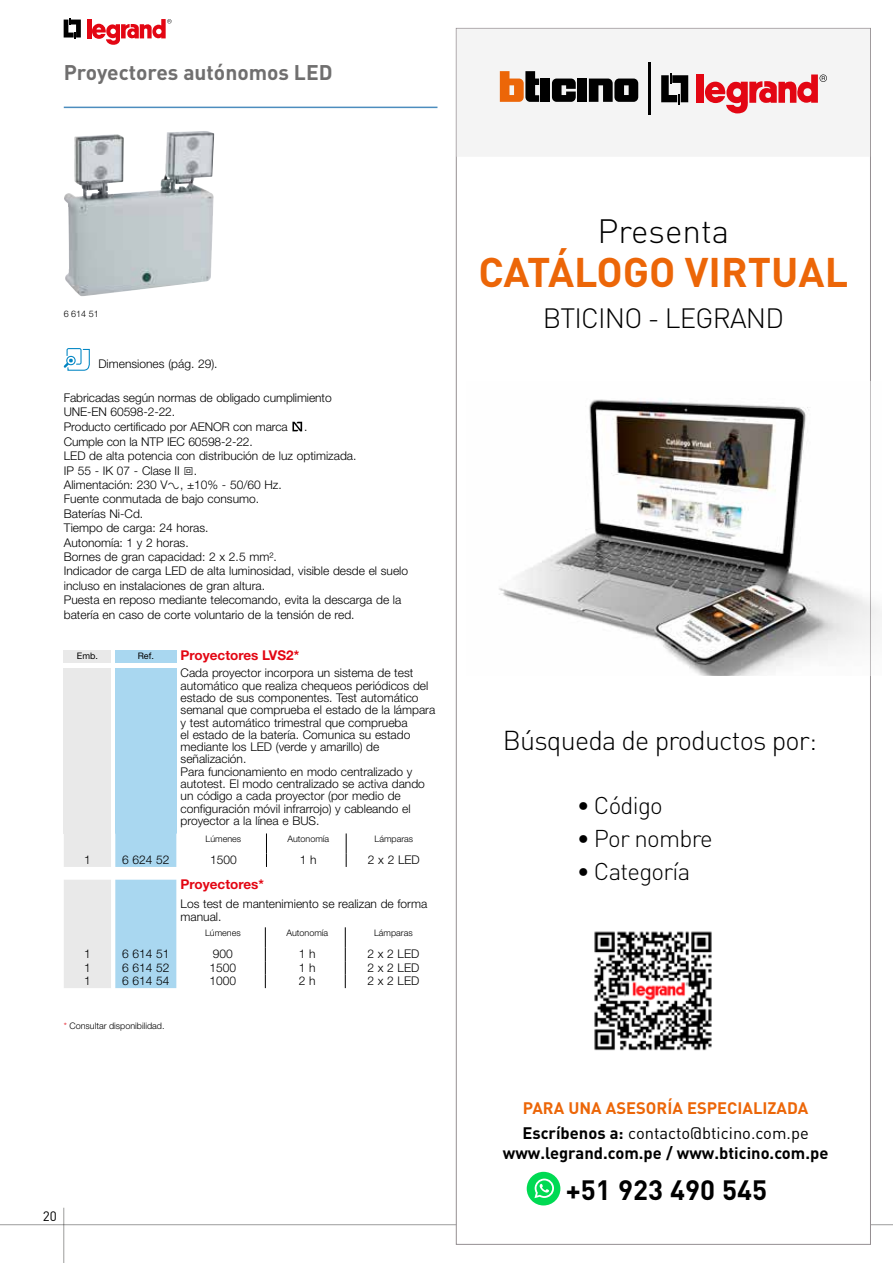
<style>
.page{position:relative;width:893px;height:1263px;background:#fff}
.page>*{position:absolute;margin:0;border:0;box-sizing:border-box;transform-origin:0 0}
.t1{font:700 40.95px "DIN Pro";color:#ec6608}
.t2{font:300 33.3px "DIN Pro";color:#000}
.t3{font:300 27.6px "DIN Pro";letter-spacing:-.03em;color:#000}
.t4{font:700 27.6px "DIN Pro";color:#000}
.t5{font:300 27px "DIN Pro";letter-spacing:-.03em;color:#000}
.t6{font:300 24px "DIN Pro";letter-spacing:-.03em;color:#000}
.t7{font:700 21px "DIN Pro";color:#706f6f}
.t8{font:700 16.5px/19.8px "DIN Pro";color:#000;text-align:center}
.t9{font:700 16.5px "DIN Pro";color:#ec6608}
.t10{font:700 13.5px "Helvetica Neue LT Std";color:#e30613}
.t11{font:13.5px "DIN Pro";color:#000}
.t12{font:300 12px/12.3px "Helvetica Neue LT Std";color:#000}
.t13{font:300 9px "Helvetica Neue LT Std";color:#000}
.t14{font:9px "Helvetica Neue LT Std";color:#000}
.s1{font-family:"Legrand 2007";font-weight:400}
.s2{color:#e30613}
.s3{font-weight:700}
.s4{font-weight:400}
</style>
<div class="page">
<svg style="left:64px;top:18px;width:17px;height:21px"></svg>
<hr style="left:87px;top:19px;width:4px;height:19px;background:#e30613">
<svg style="left:92px;top:19px;width:80px;height:26px"></svg>
<hr style="left:0;top:1224px;width:893px;height:1px;background:#9d9d9c">
<hr style="left:63px;top:1208px;width:1px;height:55px;background:#9d9d9c">
<svg style="left:292px;top:422px;width:10px;height:9px"></svg>
<hr style="left:64px;top:107px;width:373px;height:1px;background:#4c8dbe">
<div style="left:64px;top:668px;width:47px;height:165px;background:#e9e9e9"></div>
<div style="left:115px;top:668px;width:61px;height:165px;background:#a9d7f0"></div>
<div style="left:64px;top:650px;width:47px;height:13px;background:#e9e9e9"></div>
<div style="left:115px;top:650px;width:61px;height:13px;background:#a9d7f0"></div>
<svg style="left:64px;top:833px;width:283px;height:155px"></svg>
<img style="left:64px;top:131px;width:150px;height:165px">
<svg style="left:64px;top:348px;width:26px;height:23px"></svg>
<div style="left:456px;top:28px;width:415px;height:1217px;background:#fff;border:1px solid #958f92"></div>
<img style="left:499px;top:382px;width:382px;height:294px">
<div style="left:457px;top:29px;width:413px;height:128px;background:#f4f4f4"></div>
<svg style="left:661px;top:73px;width:27px;height:32px"></svg>
<div style="left:697px;top:74px;width:7px;height:29px;background:#e30613"></div>
<svg style="left:552px;top:79px;width:24px;height:23px"></svg>
<div style="left:577px;top:79px;width:10px;height:23px;background:#000"></div>
<div style="left:540px;top:79px;width:10px;height:23px;background:#000"></div>
<hr style="left:649px;top:62px;width:2px;height:53px;background:#000">
<svg style="left:589px;top:79px;width:49px;height:23px"></svg>
<svg style="left:500px;top:71px;width:39px;height:31px"></svg>
<svg style="left:705px;top:74px;width:122px;height:40px"></svg>
<img style="left:594px;top:931px;width:118px;height:120px">
<div style="left:527px;top:1172px;width:33px;height:33px;background:#00da53;border-radius:50%"></div>
<svg style="left:534px;top:1178px;width:20px;height:20px"></svg>
<h3 class="t7" style="left:64px;top:58px;width:270px">Proyectores autónomos LED</h3>
<p class="t13" style="left:64px;top:308px;width:37px">6 614 51</p>
<p class="t12" style="left:98px;top:357px;width:121px">Dimensiones (pág. 29).</p>
<p class="t12" style="left:64px;top:390px;width:269px;line-height:14.9px">Fabricadas según normas de obligado cumplimiento<br>UNE-EN 60598-2-22.<br>Producto certificado por AENOR con marca</p>
<p class="t12" style="left:304px;top:421px;width:5px">.</p>
<p class="t12" style="left:64px;top:434px;width:346px;line-height:14.4px">Cumple con la NTP IEC 60598-2-22.<br>LED de alta potencia con distribución de luz optimizada.<br>IP 55 - IK 07 - Clase II <span class="s1">0</span>.<br>Alimentación: 230 V<span class="s1">A</span>, ±10% - 50/60 Hz.<br>Fuente conmutada de bajo consumo.<br>Baterías Ni-Cd.<br>Tiempo de carga: 24 horas.<br>Autonomía: 1 y 2 horas.<br>Bornes de gran capacidad: 2 x 2.5 mm².<br>Indicador de carga LED de alta luminosidad, visible desde el suelo incluso en instalaciones de gran altura.<br>Puesta en reposo mediante telecomando, evita la descarga de la batería en caso de corte voluntario de la tensión de red.</p>
<p class="t14" style="left:77px;top:651px;width:23px">Emb.</p>
<p class="t14" style="left:138px;top:651px;width:18px">Ref.</p>
<p class="t10" style="left:181px;top:646px;width:120px">Proyectores LVS2*</p>
<p class="t12" style="left:181px;top:667px;width:256px">Cada proyector incorpora un sistema de test automático que realiza chequeos periódicos del estado de sus componentes. Test automático semanal que comprueba el estado de la lámpara y test automático trimestral que comprueba<br>el estado de la batería. Comunica su estado mediante los LED (verde y amarillo) de señalización.<br>Para funcionamiento en modo centralizado y autotest. El modo centralizado se activa dando un código a cada proyector (por medio de configuración móvil infrarrojo) y cableando el proyector a la línea e BUS.</p>
<p class="t13" style="left:206px;top:833px;width:37px">Lúmenes</p>
<p class="t13" style="left:287px;top:833px;width:43px">Autonomía</p>
<p class="t13" style="left:374px;top:833px;width:40px">Lámparas</p>
<p class="t12" style="left:84px;top:853px;width:8px">1</p>
<p class="t12" style="left:122px;top:853px;width:49px">6 624 52</p>
<p class="t12" style="left:210px;top:853px;width:28px">1500</p>
<p class="t12" style="left:300px;top:853px;width:18px">1 h</p>
<p class="t12" style="left:368px;top:853px;width:53px">2 x 2 LED</p>
<p class="t10" style="left:181px;top:876px;width:85px">Proyectores*</p>
<p class="t12" style="left:181px;top:897px;width:248px">Los test de mantenimiento se realizan de forma manual.</p>
<p class="t13" style="left:205px;top:927px;width:37px">Lúmenes</p>
<p class="t13" style="left:286px;top:927px;width:43px">Autonomía</p>
<p class="t13" style="left:374px;top:927px;width:40px">Lámparas</p>
<p class="t12" style="left:84px;top:948px;width:8px">1</p>
<p class="t12" style="left:122px;top:948px;width:49px">6 614 51</p>
<p class="t12" style="left:213px;top:948px;width:22px">900</p>
<p class="t12" style="left:299px;top:948px;width:18px">1 h</p>
<p class="t12" style="left:367px;top:948px;width:53px">2 x 2 LED</p>
<p class="t12" style="left:84px;top:961px;width:8px">1</p>
<p class="t12" style="left:122px;top:961px;width:49px">6 614 52</p>
<p class="t12" style="left:209px;top:961px;width:28px">1500</p>
<p class="t12" style="left:299px;top:961px;width:18px">1 h</p>
<p class="t12" style="left:367px;top:961px;width:53px">2 x 2 LED</p>
<p class="t12" style="left:84px;top:975px;width:8px">1</p>
<p class="t12" style="left:122px;top:975px;width:49px">6 614 54</p>
<p class="t12" style="left:209px;top:975px;width:28px">1000</p>
<p class="t12" style="left:299px;top:975px;width:18px">2 h</p>
<p class="t12" style="left:367px;top:975px;width:53px">2 x 2 LED</p>
<p class="t13" style="left:64px;top:1020px;width:102px"><span class="s2">*</span> Consultar disponibilidad.</p>
<p class="t11" style="left:43px;top:1207px;width:16px">20</p>
<h2 class="t2" style="left:597px;top:208px;width:133px">Presenta</h2>
<h1 class="t1" style="left:479px;top:244px;width:371px">CATÁLOGO VIRTUAL</h1>
<h3 class="t3" style="left:543px;top:299px;width:243px">BTICINO - LEGRAND</h3>
<h3 class="t5" style="left:503px;top:722px;width:316px">Búsqueda de productos por:</h3>
<h3 class="t6" style="left:577px;top:789px;width:87px"><span class="s3">•</span> Código</h3>
<h3 class="t6" style="left:577px;top:822px;width:137px"><span class="s3">•</span> Por nombre</h3>
<h3 class="t6" style="left:577px;top:855px;width:114px"><span class="s3">•</span> Categoría</h3>
<h3 class="t9" style="left:523px;top:1097px;width:287px">PARA UNA ASESORÍA ESPECIALIZADA</h3>
<h3 class="t8" style="left:503px;top:1122px;width:327px">Escríbenos a: <span class="s4">contacto@bticino.com.pe </span>www.legrand.com.pe / www.bticino.com.pe</h3>
<h3 class="t4" style="left:566px;top:1172px;width:203px">+51 923 490 545</h3>
</div>
